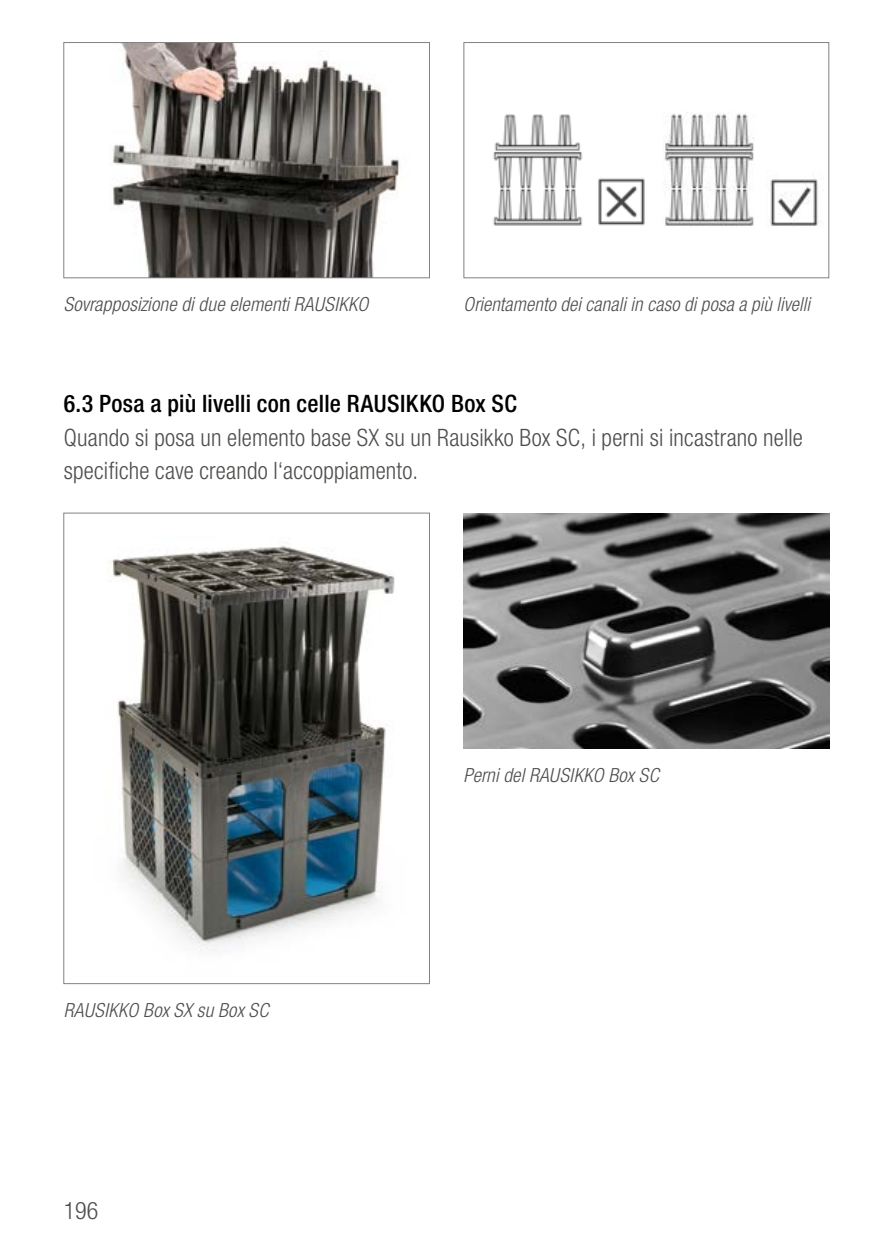
<style>
.page{position:relative;width:893px;height:1259px;background:#fff}
.page>*{position:absolute;margin:0;border:0;box-sizing:border-box;transform-origin:0 0}
._05a1_Fließtext{font:300 condensed 24px/33.6px "Helvetica Neue LTW1 G";letter-spacing:.01em;color:#4e4e4d}
._03_Fließtext_HEAD{font:500 condensed 24px "Helvetica Neue LTW1 G";letter-spacing:.015em;color:#000}
._06_Bildunterschrift{font:italic 300 condensed 19.5px "Helvetica Neue LTW1 G";letter-spacing:.01em;color:#4e4e4d}
</style>
<div class="page">
<img style="left:109px;top:545px;width:286px;height:406px">
<img style="left:463px;top:513px;width:366px;height:235px">
<img style="left:111px;top:44px;width:289px;height:232px">
<div style="left:63px;top:42px;width:367px;height:236px;border:1px solid #818281"></div>
<div style="left:463px;top:42px;width:366px;height:236px;border:1px solid #818281"></div>
<img style="left:493px;top:114px;width:152px;height:112px">
<img style="left:664px;top:112px;width:154px;height:114px">
<p class="_06_Bildunterschrift" style="left:64px;top:293px;width:306px">Sovrapposizione di due elementi RAUSIKKO</p>
<p class="_06_Bildunterschrift" style="left:463px;top:293px;width:348px">Orientamento dei canali in caso di posa a più livelli</p>
<p class="_03_Fließtext_HEAD" style="left:64px;top:389px;width:455px">6.3 Posa a più livelli con celle RAUSIKKO Box SC</p>
<p class="_05a1_Fließtext" style="left:64px;top:421px;width:741px">Quando si posa un elemento base SX su un Rausikko Box SC, i perni si incastrano nelle specifiche cave creando l‘accoppiamento.</p>
<p class="_06_Bildunterschrift" style="left:64px;top:999px;width:206px">RAUSIKKO Box SX su Box SC</p>
<p class="_05a1_Fließtext" style="left:64px;top:1193px;width:36px">196</p>
<p class="_06_Bildunterschrift" style="left:463px;top:764px;width:197px">Perni del RAUSIKKO Box SC</p>
</div>
